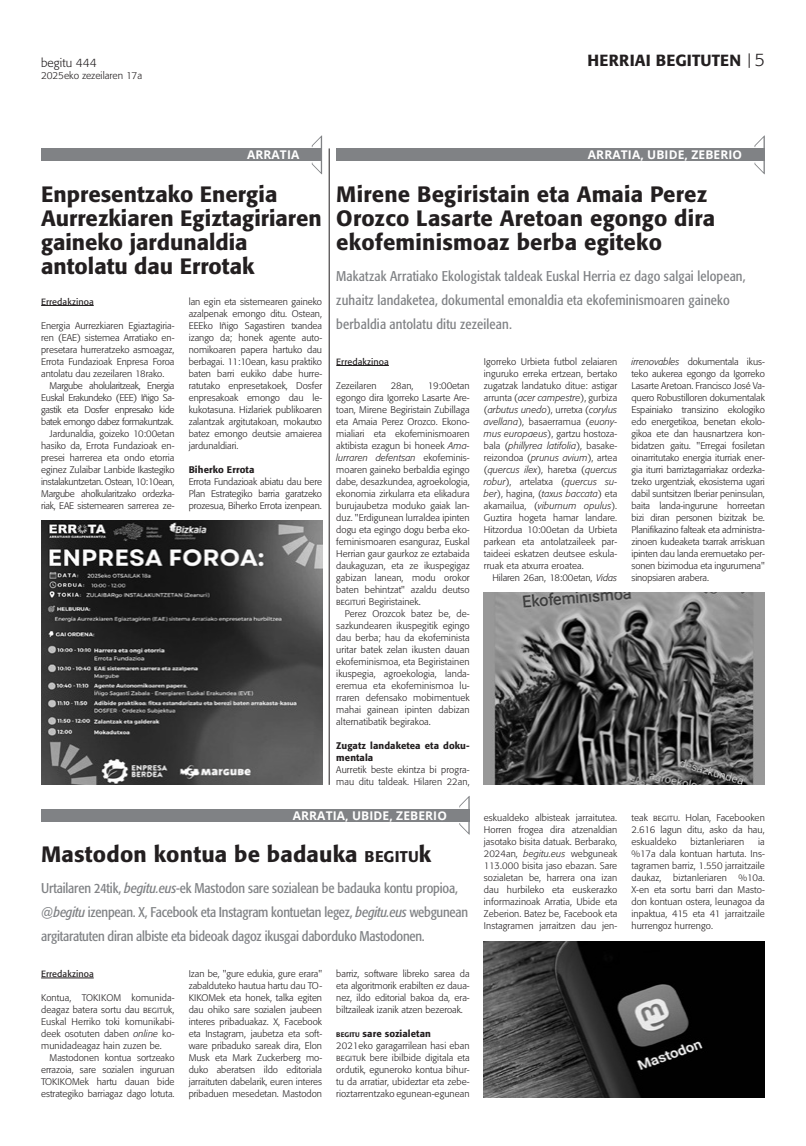
<style>
.page{position:relative;width:806px;height:1146px;background:#fff}
.page>*{position:absolute;margin:0;border:0;box-sizing:border-box;transform-origin:0 0}
.Portada_goikotitularrak{font:500 22px/24px "Formata";letter-spacing:.01em;color:#231f20}
.Titularra_16{font:300 18px "Formata";color:#231f20}
.Titularra_16-2{font:500 16px "Formata";letter-spacing:.01em;color:#231f20}
.Testua{font:condensed 14px/24px "Formata";letter-spacing:-.01em;color:#808285}
.Testua-2{font:condensed 14px/24px "Formata";letter-spacing:.01em;color:#808285}
.Portada_herria_izena{font:700 12px "Open Sans";letter-spacing:.01em;color:#fff}
.t1{font:300 12px "Formata";color:#231f20}
.t2{font:300 10px "Formata";color:#231f20}
.Testua-3{font:300 9.5px/12px "Formata";color:#231f20;text-align:justify}
.Testua-4{font:500 9.5px/12px "Formata";letter-spacing:.01em;color:#231f20}
.TItularra_18{font:9px "Formata";letter-spacing:.01em;color:#231f20}
.s1{font-style:italic}
.s2{font-family:"Formata Light SC";font-weight:400}
.s3{font-size:15.4px}
.s4{font-size:6.7px}
</style>
<div class="page">
<svg style="left:748px;top:53px;width:1px;height:15px"></svg>
<div style="left:41px;top:149px;width:281px;height:12px;background:#808285"></div>
<svg style="left:311px;top:135px;width:11px;height:39px"></svg>
<div style="left:119px;top:150px;width:203px;height:9px;background:#808285"></div>
<hr style="left:41px;top:305px;width:53px;height:1px;background:#231f20">
<hr style="left:329px;top:148px;width:1px;height:636px;background:#231f20">
<hr style="left:336px;top:365px;width:52px;height:1px;background:#231f20">
<div style="left:336px;top:149px;width:428px;height:12px;background:#808285"></div>
<svg style="left:754px;top:136px;width:10px;height:38px"></svg>
<div style="left:573px;top:150px;width:191px;height:9px;background:#808285"></div>
<img style="left:41px;top:520px;width:281px;height:264px">
<img style="left:483px;top:592px;width:281px;height:192px">
<hr style="left:41px;top:977px;width:53px;height:1px;background:#231f20">
<img style="left:483px;top:941px;width:281px;height:155px">
<div style="left:41px;top:809px;width:428px;height:12px;background:#808285"></div>
<svg style="left:459px;top:796px;width:10px;height:38px"></svg>
<div style="left:278px;top:810px;width:191px;height:9px;background:#808285"></div>
<p class="t1" style="left:41px;top:56px;width:57px">begitu 444</p>
<p class="Titularra_16-2" style="left:587px;top:50px;width:155px">HERRIAI BEGITUTEN</p>
<p class="Titularra_16" style="left:754px;top:49px;width:12px">5</p>
<p class="t2" style="left:41px;top:70px;width:102px">2025eko zezeilaren 17a</p>
<p class="Portada_herria_izena" style="left:247px;top:147px;width:54px">ARRATIA</p>
<p class="Portada_goikotitularrak" style="left:41px;top:182px;width:282px">Enpresentzako Energia<br>Aurrezkiaren Egiztagiriaren gaineko jardunaldia antolatu dau Errotak</p>
<p class="TItularra_18" style="left:41px;top:296px;width:54px">Erredakzinoa</p>
<p class="Testua-3" style="left:41px;top:319px;width:135px">Energia Aurrezkiaren Egiaztagiria&shy;ren (EAE) sistemea Arratiako en&shy;presetara hurreratzeko asmoagaz, Errota Fundazioak Enpresa Foroa antolatu dau zezeilaren 18rako.</p>
<p class="Testua-3" style="left:41px;top:379px;width:135px;text-indent:9px">Margube aholularitzeak, Energia Euskal Erakundeko (EEE) Iñigo Sa&shy;gastik eta Dosfer enpresako kide batek emongo dabez formakuntzak.</p>
<p class="Testua-3" style="left:41px;top:427px;width:135px;text-indent:9px">Jardunaldia, goizeko 10:00etan hasiko da, Errota Fundazioak en&shy;presei harrerea eta ondo etorria eginez Zulaibar Lanbide Ikastegiko instalakuntzetan. Ostean, 10:10ean, Margube aholkularitzako ordezka&shy;riak, EAE sistemearen sarrerea ze-</p>
<p class="Testua-3" style="left:189px;top:295px;width:135px">lan egin eta sistemearen gaineko azalpenak emongo ditu. Ostean, EEEko Iñigo Sagastiren txandea izango da; honek agente auto&shy;nomikoaren papera hartuko dau berbagai. 11:10ean, kasu praktiko baten barri eukiko dabe hurre&shy;ratutako enpresetakoek, Dosfer enpresakoak emongo dau le&shy;kukotasuna. Hizlariek publikoaren zalantzak argitutakoan, mokautxo batez emongo deutsie amaierea jardunaldiari.</p>
<p class="Testua-4" style="left:189px;top:463px;width:67px">Biherko Errota</p>
<p class="Testua-3" style="left:189px;top:475px;width:135px">Errota Fundazioak abiatu dau bere Plan Estrategiko barria garatzeko prozesua, Biherko Errota izenpean.</p>
<p class="Portada_herria_izena" style="left:587px;top:147px;width:156px">ARRATIA, UBIDE, ZEBERIO</p>
<p class="Portada_goikotitularrak" style="left:336px;top:182px;width:380px">Mirene Begiristain eta Amaia Perez<br>Orozco Lasarte Aretoan egongo dira ekofeminismoaz berba egiteko</p>
<p class="Testua-2" style="left:336px;top:264px;width:410px">Makatzak Arratiako Ekologistak taldeak Euskal Herria ez dago salgai lelopean, zuhaitz landaketea, dokumental emonaldia eta ekofeminismoaren gaineko berbaldia antolatu ditu zezeilean.</p>
<p class="TItularra_18" style="left:336px;top:356px;width:54px">Erredakzinoa</p>
<p class="Testua-3" style="left:336px;top:379px;width:42px">Zezeilaren</p>
<p class="Testua-3" style="left:390px;top:379px;width:24px">28an,</p>
<p class="Testua-3" style="left:336px;top:379px;width:135px;text-indent:91px">19:00etan egongo dira Igorreko Lasarte Are&shy;toan, Mirene Begiristain Zubillaga eta Amaia Perez Orozco. Ekono&shy;mialiari eta ekofeminismoaren aktibista ezagun bi honeek <span class="s1">Ama&shy;lurraren defentsan</span> ekofeminis&shy;moaren gaineko berbaldia egingo dabe, desazkundea, agroekologia, ekonomia zirkularra eta elikadura burujaubetza moduko gaiak lan&shy;duz. "Erdigunean lurraldea ipinten dogu eta egingo dogu berba eko&shy;feminismoaren esanguraz, Euskal Herrian gaur gaurkoz ze eztabaida daukaguzan, eta ze ikuspegigaz gabizan lanean, modu orokor baten behintzat" azaldu deutso <span class="s2">begitu</span>ri Begiristainek.</p>
<p class="Testua-3" style="left:336px;top:607px;width:135px;text-indent:9px">Perez Orozcok batez be, de&shy;sazkundearen ikuspegitik egingo dau berba; hau da ekofeminista uritar batek zelan ikusten dauan ekofeminismoa, eta Begiristainen ikuspegia, agroekologia, landa&shy;eremua eta ekofeminismoa lu&shy;rraren defensako mobimentuek mahai gainean ipinten dabizan alternatibatik begirakoa.</p>
<p class="Testua-4" style="left:336px;top:739px;width:135px">Zugatz landaketea eta doku&shy;mentala</p>
<p class="Testua-3" style="left:336px;top:763px;width:135px">Aurretik beste ekintza bi progra&shy;mau ditu taldeak. Hilaren 22an,</p>
<p class="Testua-3" style="left:483px;top:355px;width:135px">Igorreko Urbieta futbol zelaiaren inguruko erreka ertzean, bertako zugatzak landatuko ditue: astigar arrunta (<span class="s1">acer campestre</span>), gurbiza (<span class="s1">arbutus unedo</span>), urretxa (<span class="s1">corylus avellana</span>), basaerramua (<span class="s1">euony&shy;mus europaeus</span>), gartzu hostoza&shy;bala (<span class="s1">phillyrea latifolia</span>), basake&shy;reizondoa (<span class="s1">prunus avium</span>), artea (<span class="s1">quercus ilex</span>), haretxa (<span class="s1">quercus robur</span>), artelatxa (<span class="s1">quercus su&shy;ber</span>), hagina, (<span class="s1">taxus baccata</span>) eta akamailua, (<span class="s1">viburnum opulus</span>).<br>Guztira hogeta hamar landare.<br>Hitzordua 10:00etan da Urbieta parkean eta antolatzaileek par&shy;taideei eskatzen deutsee eskula&shy;rruak eta atxurra eroatea.</p>
<p class="Testua-3" style="left:492px;top:571px;width:126px">Hilaren 26an, 18:00etan, <span class="s1">Vidas</span></p>
<p class="Testua-3" style="left:631px;top:355px;width:135px"><span class="s1">irrenovables</span> dokumentala ikus&shy;teko aukerea egongo da Igorreko Lasarte Aretoan. Francisco José Va&shy;quero Robustilloren dokumentalak Espainiako transizino ekologiko edo energetikoa, benetan ekolo&shy;gikoa ete dan hausnartzera kon&shy;bidatzen gaitu. "Erregai fosiletan oinarritutako energia iturriak ener&shy;gia iturri barriztagarriakaz ordezka&shy;tzeko urgentziak, ekosistema ugari dabil suntsitzen Iberiar peninsulan, baita landa-ingurune horreetan bizi diran personen bizitzak be.<br>Planifikazino falteak eta administra&shy;zinoen kudeaketa txarrak arriskuan ipinten dau landa eremuetako per&shy;sonen bizimodua eta ingurumena" sinopsiaren arabera.</p>
<p class="Portada_herria_izena" style="left:292px;top:806px;width:156px">ARRATIA, UBIDE, ZEBERIO</p>
<p class="Portada_goikotitularrak" style="left:41px;top:842px;width:391px">Mastodon kontua be badauka <span class="s3">BEGITU</span>k</p>
<p class="Testua" style="left:41px;top:876px;width:428px">Urtailaren 24tik, <span class="s1">begitu.eus</span>-ek Mastodon sare sozialean be badauka kontu propioa, <span class="s1">@begitu</span> izenpean. X, Facebook eta Instagram kontuetan legez, <span class="s1">begitu.eus</span> webgunean argitaratuten diran albiste eta bideoak dagoz ikusgai daborduko Mastodonen.</p>
<p class="TItularra_18" style="left:41px;top:968px;width:54px">Erredakzinoa</p>
<p class="Testua-3" style="left:41px;top:991px;width:135px">Kontua, TOKIKOM komunida&shy;deagaz batera sortu dau <span class="s2">begitu</span>k, Euskal Herriko toki komunikabi&shy;deek osotuten daben <span class="s1">online</span> ko&shy;munidadeagaz hain zuzen be.</p>
<p class="Testua-3" style="left:41px;top:1051px;width:135px;text-indent:9px">Mastodonen kontua sortzeako errazoia, sare sozialen inguruan TOKIKOMek hartu dauan bide estrategiko barriagaz dago lotuta.</p>
<p class="Testua-3" style="left:189px;top:967px;width:135px">Izan be, "gure edukia, gure erara" zabalduteko hautua hartu dau TO-KIKOMek eta honek, talka egiten dau ohiko sare sozialen jaubeen interes pribaduakaz. X, Facebook eta Instagram, jaubetza eta soft&shy;ware pribaduko sareak dira, Elon Musk eta Mark Zuckerberg mo&shy;duko aberatsen ildo editoriala jarraituten dabelarik, euren interes pribaduen mesedetan. Mastodon</p>
<p class="Testua-3" style="left:336px;top:967px;width:135px">barriz, software libreko sarea da eta algoritmorik erabilten ez daua&shy;nez, ildo editorial bakoa da, era&shy;biltzaileak izanik atzen bezeroak.</p>
<p class="Testua-4" style="left:336px;top:1027px;width:96px"><span class="s4">BEGITU</span> sare sozialetan</p>
<p class="Testua-3" style="left:336px;top:1039px;width:135px">2021eko garagarrilean hasi eban <span class="s2">begitu</span>k bere ibilbide digitala eta ordutik, eguneroko kontua bihur&shy;tu da arratiar, ubideztar eta zebe&shy;rioztarrentzako egunean-egunean</p>
<p class="Testua-3" style="left:483px;top:811px;width:135px">eskualdeko albisteak jarraitutea.<br>Horren frogea dira atzenaldian jasotako bisita datuak. Berbarako, 2024an, <span class="s1">begitu.eus</span> webguneak 113.000 bisita jaso ebazan. Sare sozialetan be, harrera ona izan dau hurbileko eta euskerazko informazinoak Arratia, Ubide eta Zeberion. Batez be, Facebook eta Instagramen jarraitzen dau jen-</p>
<p class="Testua-3" style="left:631px;top:811px;width:135px">teak <span class="s2">begitu</span>. Holan, Facebooken 2.616 lagun ditu, asko da hau, eskualdeko</p>
<p class="Testua-3" style="left:690px;top:835px;width:55px">biztanleriaren</p>
<p class="Testua-3" style="left:631px;top:835px;width:135px;text-indent:127px">ia %17a dala kontuan hartuta. Ins&shy;tagramen barriz, 1.550 jarraitzaile daukaz, biztanleriaren %10a.<br>X-en eta sortu barri dan Masto&shy;don kontuan ostera, leunagoa da inpaktua, 415 eta 41 jarraitzaile hurrengoz hurrengo.</p>
</div>
